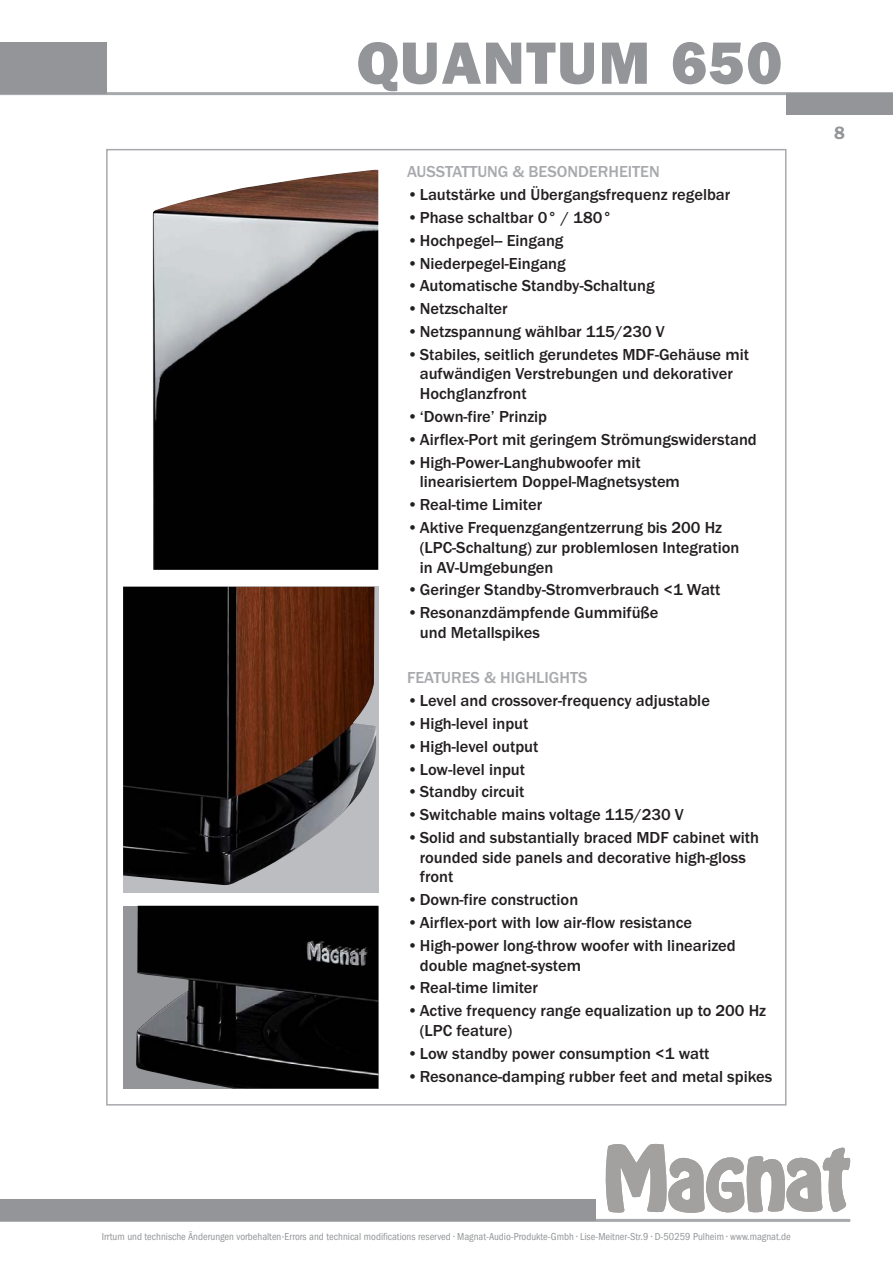
<style>
.page{position:relative;width:893px;height:1263px;background:#fff}
.page>*{position:absolute;margin:0;border:0;box-sizing:border-box;transform-origin:0 0}
.t1{font:60px "ITC Franklin Gothic Std Hvy";letter-spacing:.025em;color:#939598}
.t2{font:600 18px "ITC Franklin Gothic Std";color:#939598}
.t3{font:500 16.5px/19.8px "Franklin Gothic";color:#231f20}
.t4{font:500 16.5px "Franklin Gothic";color:#a7a9ac}
.t5{font:condensed 10.5px "ITC Franklin Gothic Std";color:#939598}
.s1{font-stretch:normal}
</style>
<div class="page">
<hr style="left:0;top:92px;width:893px;height:3px;background:#a7a9ac">
<div style="left:0;top:43px;width:106px;height:51px;background:#939598"></div>
<div style="left:786px;top:94px;width:107px;height:21px;background:#939598"></div>
<hr style="left:0;top:1219px;width:850px;height:3px;background:#a7a9ac">
<div style="left:0;top:1199px;width:595px;height:21px;background:#939598"></div>
<svg style="left:605px;top:1143px;width:245px;height:70px"></svg>
<img style="left:153px;top:170px;width:225px;height:400px">
<div style="left:123px;top:587px;width:255px;height:306px;background:#bbbdc0"></div>
<img style="left:123px;top:587px;width:253px;height:298px">
<div style="left:123px;top:906px;width:255px;height:183px;background:#939598"></div>
<img style="left:136px;top:906px;width:242px;height:183px">
<h1 class="t1" style="left:357px;top:28px;width:427px">QUANTUM 650</h1>
<p class="t4" style="left:407px;top:166px;width:254px">AUSSTATTUNG &amp; BESONDERHEITEN</p>
<p class="t3" style="left:407px;top:186px;width:325px">•Lautstärke und Übergangsfrequenz regelbar</p>
<p class="t3" style="left:407px;top:209px;width:207px">•Phase schaltbar 0° / 180°</p>
<p class="t3" style="left:407px;top:232px;width:158px">•Hochpegel-- Eingang</p>
<p class="t3" style="left:407px;top:255px;width:160px">•Niederpegel-Eingang</p>
<p class="t3" style="left:407px;top:277px;width:249px">•Automatische Standby-Schaltung</p>
<p class="t3" style="left:407px;top:300px;width:102px">•Netzschalter</p>
<p class="t3" style="left:407px;top:323px;width:259px">•Netzspannung wählbar 115/230 V</p>
<p class="t3" style="left:420px;top:346px;width:331px;text-indent:-13px">•Stabiles, seitlich gerundetes MDF-Gehäuse mit aufwändigen Verstrebungen und dekorativer<br>Hochglanzfront</p>
<p class="t3" style="left:407px;top:408px;width:142px">•‘Down-fire’ Prinzip</p>
<p class="t3" style="left:407px;top:431px;width:351px">•Airflex-Port mit geringem Strömungswiderstand</p>
<p class="t3" style="left:420px;top:454px;width:262px;text-indent:-13px">•High-Power-Langhubwoofer mit linearisiertem Doppel-Magnetsystem</p>
<p class="t3" style="left:407px;top:496px;width:137px">•Real-time Limiter</p>
<p class="t3" style="left:420px;top:519px;width:321px;text-indent:-13px">•Aktive Frequenzgangentzerrung bis 200 Hz (LPC-Schaltung) zur problemlosen Integration in AV-Umgebungen</p>
<p class="t3" style="left:407px;top:581px;width:315px">•Geringer Standby-Stromverbrauch &lt;1 Watt</p>
<p class="t3" style="left:420px;top:604px;width:240px;text-indent:-13px">•Resonanzdämpfende Gummifüße und Metallspikes</p>
<p class="t4" style="left:407px;top:672px;width:182px">FEATURES &amp; HIGHLIGHTS</p>
<p class="t3" style="left:407px;top:692px;width:304px">•Level and crossover-frequency adjustable</p>
<p class="t3" style="left:407px;top:715px;width:123px">•High-level input</p>
<p class="t3" style="left:407px;top:738px;width:133px">•High-level output</p>
<p class="t3" style="left:407px;top:761px;width:120px">•Low-level input</p>
<p class="t3" style="left:407px;top:783px;width:119px">•Standby circuit</p>
<p class="t3" style="left:407px;top:806px;width:278px">•Switchable mains voltage 115/230 V</p>
<p class="t3" style="left:420px;top:829px;width:341px;text-indent:-13px">•Solid and substantially braced MDF cabinet with rounded side panels and decorative high-gloss front</p>
<p class="t3" style="left:407px;top:891px;width:173px">•Down-fire construction</p>
<p class="t3" style="left:407px;top:914px;width:286px">•Airflex-port with low air-flow resistance</p>
<p class="t3" style="left:420px;top:937px;width:317px;text-indent:-13px">•High-power long-throw woofer with linearized double magnet-system</p>
<p class="t3" style="left:407px;top:979px;width:132px">•Real-time limiter</p>
<p class="t3" style="left:420px;top:1002px;width:348px;text-indent:-13px">•Active frequency range equalization up to 200 Hz (LPC feature)</p>
<p class="t3" style="left:407px;top:1045px;width:304px">•Low standby power consumption &lt;1 watt</p>
<p class="t3" style="left:407px;top:1068px;width:367px">•Resonance-damping rubber feet and metal spikes</p>
<p class="t2" style="left:834px;top:123px;width:12px">8</p>
<p class="t5" style="left:102px;top:1233px;width:690px">Irrtum und technische Änderungen vorbehalten<span class="s1">·</span>Errors and technical modifications reserved • Magnat-Audio-Produkte-Gmbh • Lise-Meitner-Str.9 • D-50259 Pulheim • www.magnat.de</p>
</div>
